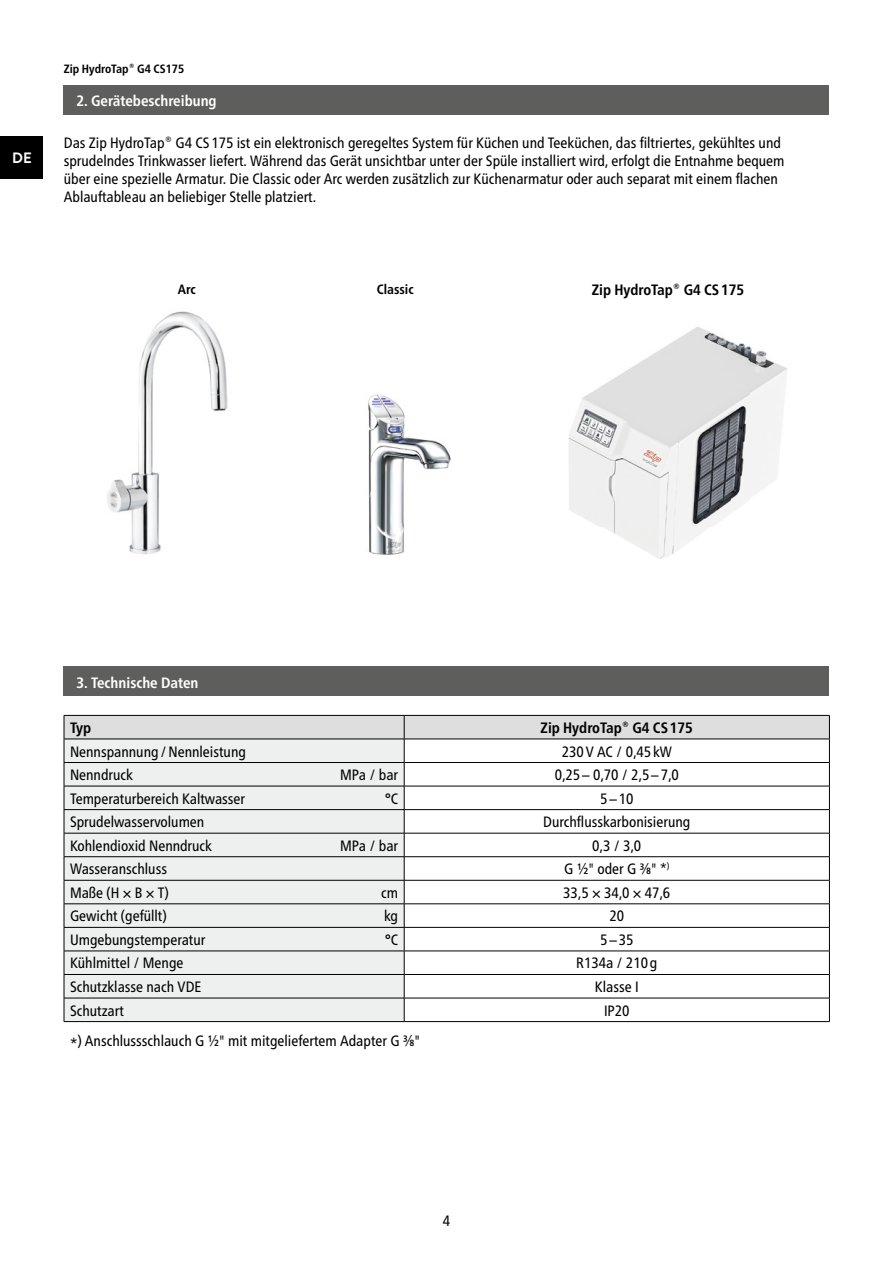
<style>
.page{position:relative;width:893px;height:1263px;background:#fff}
.page>*{position:absolute;margin:0;border:0;box-sizing:border-box;transform-origin:0 0}
.t1{font:condensed 15px/18px "Frutiger Neue LTW1 G";color:#000}
.t2{font:700 condensed 15px "Frutiger Neue LTW1 G";color:#000}
.t3{font:700 condensed 15px "Frutiger Neue LTW1 G";color:#fff}
.t4{font:700 15px "Brandon Text";color:#fff}
.t5{font:700 condensed 13.5px "Frutiger Neue LTW1 G";color:#000}
.t6{font:700 condensed 12px "Frutiger Neue LTW1 G";color:#000}
.s1{font-size:13.5px}
</style>
<div class="page">
<div style="left:0;top:136px;width:43px;height:43px;background:#000"></div>
<div style="left:64px;top:85px;width:765px;height:30px;background:#5e5e5d"></div>
<div style="left:64px;top:666px;width:765px;height:30px;background:#5e5e5d"></div>
<hr style="left:64px;top:1021px;width:340px;height:1px;background:#000">
<hr style="left:404px;top:1021px;width:426px;height:1px;background:#000">
<svg style="left:64px;top:715px;width:766px;height:306px"></svg>
<img style="left:568px;top:327px;width:219px;height:232px">
<img style="left:368px;top:394px;width:83px;height:161px">
<img style="left:107px;top:311px;width:121px;height:244px">
<p class="t4" style="left:12px;top:147px;width:21px">DE</p>
<p class="t6" style="left:64px;top:62px;width:122px">Zip HydroTap® G4 CS175</p>
<p class="t3" style="left:77px;top:92px;width:142px">2. Gerätebeschreibung</p>
<p class="t1" style="left:64px;top:133px;width:722px">Das Zip HydroTap® G4 CS 175 ist ein elektronisch geregeltes System für Küchen und Teeküchen, das filtriertes, gekühltes und sprudelndes Trinkwasser liefert. Während das Gerät unsichtbar unter der Spüle installiert wird, erfolgt die Entnahme bequem über eine spezielle Armatur. Die Classic oder Arc werden zusätzlich zur Küchenarmatur oder auch separat mit einem flachen Ablauftableau an beliebiger Stelle platziert.</p>
<p class="t5" style="left:178px;top:281px;width:19px">Arc</p>
<p class="t5" style="left:377px;top:281px;width:38px">Classic</p>
<p class="t2" style="left:592px;top:281px;width:154px">Zip HydroTap® G4 CS 175</p>
<p class="t3" style="left:77px;top:673px;width:123px">3. Technische Daten</p>
<p class="t2" style="left:70px;top:719px;width:23px">Typ</p>
<p class="t2" style="left:541px;top:719px;width:154px">Zip HydroTap® G4 CS 175</p>
<p class="t1" style="left:70px;top:742px;width:177px">Nennspannung / Nennleistung</p>
<p class="t1" style="left:562px;top:742px;width:112px">230 V AC / 0,45 kW</p>
<p class="t1" style="left:70px;top:766px;width:64px">Nenndruck</p>
<p class="t1" style="left:340px;top:766px;width:60px">MPa / bar</p>
<p class="t1" style="left:555px;top:766px;width:126px">0,25 – 0,70 / 2,5 – 7,0</p>
<p class="t1" style="left:70px;top:789px;width:177px">Temperaturbereich Kaltwasser</p>
<p class="t1" style="left:385px;top:789px;width:15px">°C</p>
<p class="t1" style="left:600px;top:789px;width:35px">5 – 10</p>
<p class="t1" style="left:70px;top:813px;width:136px">Sprudelwasservolumen</p>
<p class="t1" style="left:543px;top:813px;width:149px">Durchflusskarbonisierung</p>
<p class="t1" style="left:70px;top:836px;width:144px">Kohlendioxid Nenndruck</p>
<p class="t1" style="left:340px;top:836px;width:60px">MPa / bar</p>
<p class="t1" style="left:592px;top:836px;width:51px">0,3 / 3,0</p>
<p class="t1" style="left:70px;top:860px;width:99px">Wasseranschluss</p>
<p class="t1" style="left:564px;top:860px;width:107px">G ½" oder G ⅜" <span class="s1">*</span><sup>)</sup></p>
<p class="t1" style="left:70px;top:883px;width:100px">Maße (H × B × T)</p>
<p class="t1" style="left:381px;top:883px;width:18px">cm</p>
<p class="t1" style="left:563px;top:883px;width:109px">33,5 × 34,0 × 47,6</p>
<p class="t1" style="left:70px;top:907px;width:98px">Gewicht (gefüllt)</p>
<p class="t1" style="left:384px;top:907px;width:16px">kg</p>
<p class="t1" style="left:609px;top:907px;width:16px">20</p>
<p class="t1" style="left:70px;top:931px;width:137px">Umgebungstemperatur</p>
<p class="t1" style="left:385px;top:931px;width:15px">°C</p>
<p class="t1" style="left:600px;top:931px;width:35px">5 – 35</p>
<p class="t1" style="left:70px;top:954px;width:115px">Kühlmittel / Menge</p>
<p class="t1" style="left:576px;top:954px;width:83px">R134a / 210 g</p>
<p class="t1" style="left:70px;top:978px;width:133px">Schutzklasse nach VDE</p>
<p class="t1" style="left:595px;top:978px;width:45px">Klasse I</p>
<p class="t1" style="left:70px;top:1001px;width:55px">Schutzart</p>
<p class="t1" style="left:604px;top:1001px;width:27px">IP20</p>
<p class="t1" style="left:70px;top:1031px;width:352px">*) Anschlussschlauch G ½" mit mitgeliefertem Adapter G ⅜"</p>
<p class="t1" style="left:443px;top:1212px;width:9px">4</p>
</div>
